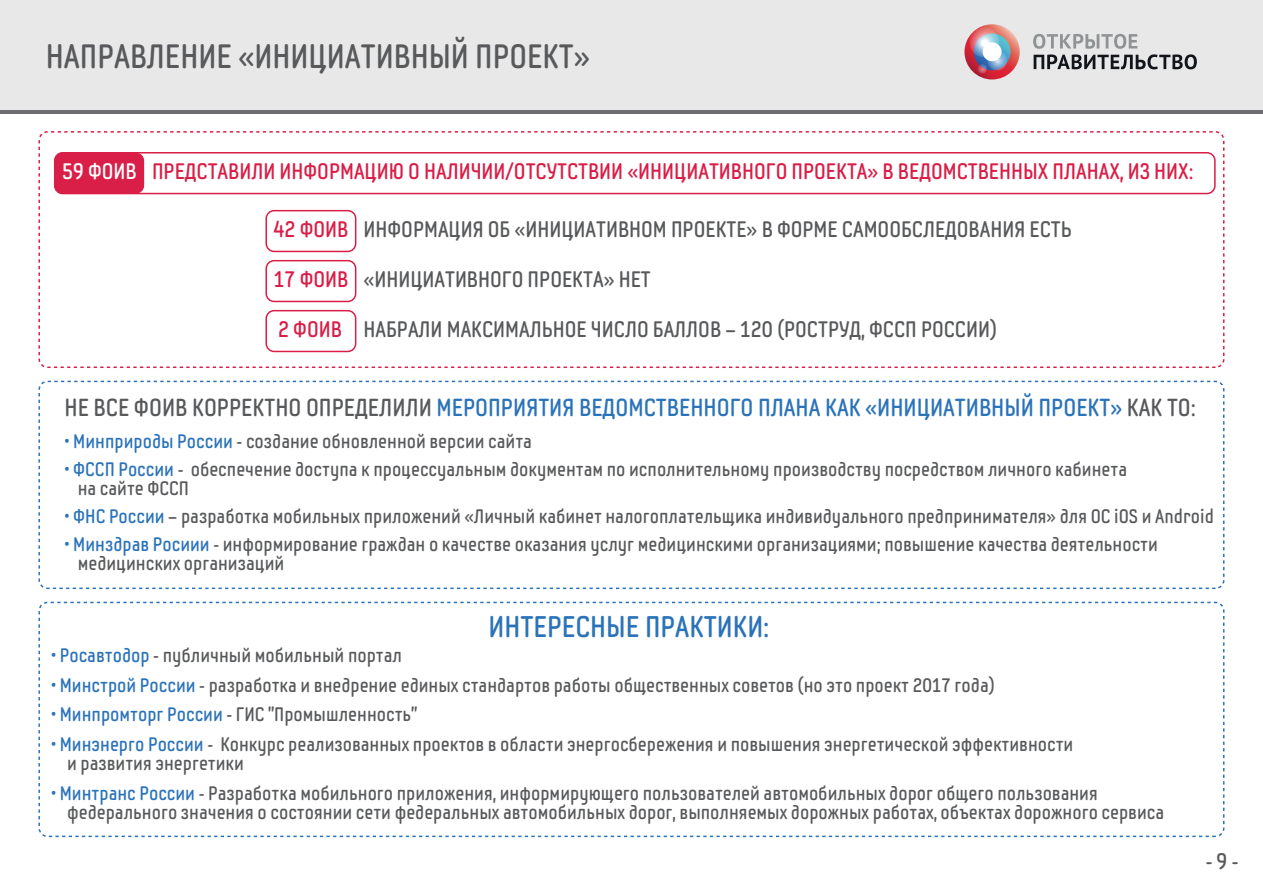
<style>
.page{position:relative;width:1263px;height:893px;background:#fff}
.page>*{position:absolute;margin:0;border:0;box-sizing:border-box;transform-origin:0 0}
.t1{font:33.75px "Samsung Imagination Cyr Cond";color:#58595b}
.t2{font:29.85px "Samsung Imagination Cyr Cond";color:#2b73b9}
.t3{font:24.6px "Samsung Imagination Cyr Cond";color:#2b73b9}
.t4{font:22.5px "Samsung Imagination Cyr Cond";color:#58595b}
.t5{font:22.35px "Samsung Imagination Cyr Cond";color:#58595b}
.t6{font:22.35px "Samsung Imagination Cyr Cond";color:#d91e47}
.t7{font:19.5px/19.5px "Samsung Imagination Cyr Cond";color:#58595b}
.s1{color:#fff}
.s2{color:#d91e47}
.s3{color:#58595b}
.s4{color:#2b73b9}
</style>
<div class="page">
<div style="left:55px;top:153px;width:89px;height:41px;background:#d91e47;border-radius:8px"></div>
<div style="left:54px;top:152px;width:1161px;height:42px;border:2px solid #d91e47;border-radius:8px"></div>
<div style="left:38px;top:131px;width:1186px;height:237px;border:2px dashed #d91e47;border-radius:8px"></div>
<div style="left:38px;top:381px;width:1186px;height:208px;border:2px dashed #2b73b9;border-radius:8px"></div>
<div style="left:38px;top:602px;width:1186px;height:235px;border:2px dashed #2b73b9;border-radius:8px"></div>
<div style="left:0;top:0;width:1263px;height:114px;background:#e8e8e9"></div>
<svg style="left:964px;top:24px;width:56px;height:56px"></svg>
<svg style="left:974px;top:33px;width:36px;height:37px"></svg>
<div style="left:983px;top:42px;width:18px;height:19px;background:#fff;border-radius:50%"></div>
<svg style="left:1033px;top:34px;width:164px;height:35px"></svg>
<svg style="left:969px;top:27px;width:30px;height:30px"></svg>
<svg style="left:977px;top:64px;width:10px;height:9px"></svg>
<svg style="left:987px;top:51px;width:20px;height:20px"></svg>
<hr style="left:0;top:110px;width:1263px;height:4px;background:#6d6e71">
<div style="left:265px;top:210px;width:91px;height:42px;border:2px solid #d91e47;border-radius:8px"></div>
<div style="left:265px;top:260px;width:91px;height:42px;border:2px solid #d91e47;border-radius:8px"></div>
<div style="left:265px;top:310px;width:91px;height:42px;border:2px solid #d91e47;border-radius:8px"></div>
<h1 class="t1" style="left:46px;top:34px;width:546px">НАПРАВЛЕНИЕ «ИНИЦИАТИВНЫЙ ПРОЕКТ»</h1>
<p class="t6" style="left:62px;top:157px;width:1133px"><span class="s1">59 ФОИВ</span> ПРЕДСТАВИЛИ ИНФОРМАЦИЮ О НАЛИЧИИ/ОТСУТСТВИИ «ИНИЦИАТИВНОГО ПРОЕКТА» В ВЕДОМСТВЕННЫХ ПЛАНАХ, ИЗ НИХ:</p>
<p class="t5" style="left:274px;top:215px;width:800px"><span class="s2">42 ФОИВ</span> ИНФОРМАЦИЯ ОБ «ИНИЦИАТИВНОМ ПРОЕКТЕ» В ФОРМЕ САМООБСЛЕДОВАНИЯ ЕСТЬ</p>
<p class="t5" style="left:274px;top:265px;width:379px"><span class="s2">17 ФОИВ</span> «ИНИЦИАТИВНОГО ПРОЕКТА» НЕТ</p>
<p class="t5" style="left:278px;top:315px;width:720px"><span class="s2">2 ФОИВ</span> НАБРАЛИ МАКСИМАЛЬНОЕ ЧИСЛО БАЛЛОВ – 120 (РОСТРУД, ФССП РОССИИ)</p>
<p class="t3" style="left:65px;top:392px;width:1133px"><span class="s3">НЕ ВСЕ ФОИВ КОРРЕКТНО ОПРЕДЕЛИЛИ</span> МЕРОПРИЯТИЯ ВЕДОМСТВЕННОГО ПЛАНА КАК «ИНИЦИАТИВНЫЙ ПРОЕКТ» <span class="s3">КАК ТО:</span></p>
<p class="t7" style="left:65px;top:431px;width:469px"><span class="s4">• Минприроды России</span> - создание обновленной версии сайта</p>
<p class="t7" style="left:78px;top:459px;width:1051px;text-indent:-13px"><span class="s4">• ФССП России</span> - обеспечение доступа к процессуальным документам по исполнительному производству посредством личного кабинета на сайте ФССП</p>
<p class="t7" style="left:65px;top:506px;width:1151px"><span class="s4">• ФНС России</span> – разработка мобильных приложений «Личный кабинет налогоплательщика индивидуального предпринимателя» для ОС iOS и Android</p>
<p class="t7" style="left:78px;top:534px;width:1082px;text-indent:-13px"><span class="s4">• Минздрав Росиии</span> - информирование граждан о качестве оказания услуг медицинскими организациями; повышение качества деятельности медицинских организаций</p>
<h2 class="t2" style="left:488px;top:608px;width:283px">ИНТЕРЕСНЫЕ ПРАКТИКИ:</h2>
<p class="t7" style="left:51px;top:646px;width:352px"><span class="s4">• Росавтодор</span> - публичный мобильный портал</p>
<p class="t7" style="left:51px;top:675px;width:945px"><span class="s4">• Минстрой России</span> - разработка и внедрение единых стандартов работы общественных советов (но это проект 2017 года)</p>
<p class="t7" style="left:51px;top:705px;width:368px"><span class="s4">• Минпромторг России</span> - ГИС "Промышленность"</p>
<p class="t7" style="left:67px;top:734px;width:1008px;text-indent:-16px"><span class="s4">• Минэнерго России</span> - Конкурс реализованных проектов в области энергосбережения и повышения энергетической эффективности и развития энергетики</p>
<p class="t7" style="left:67px;top:783px;width:1098px;text-indent:-16px"><span class="s4">• Минтранс России</span> - Разработка мобильного приложения, информирующего пользователей автомобильных дорог общего пользования федерального значения о состоянии сети федеральных автомобильных дорог, выполняемых дорожных работах, объектах дорожного сервиса</p>
<p class="t4" style="left:1206px;top:846px;width:34px">- 9 -</p>
</div>
